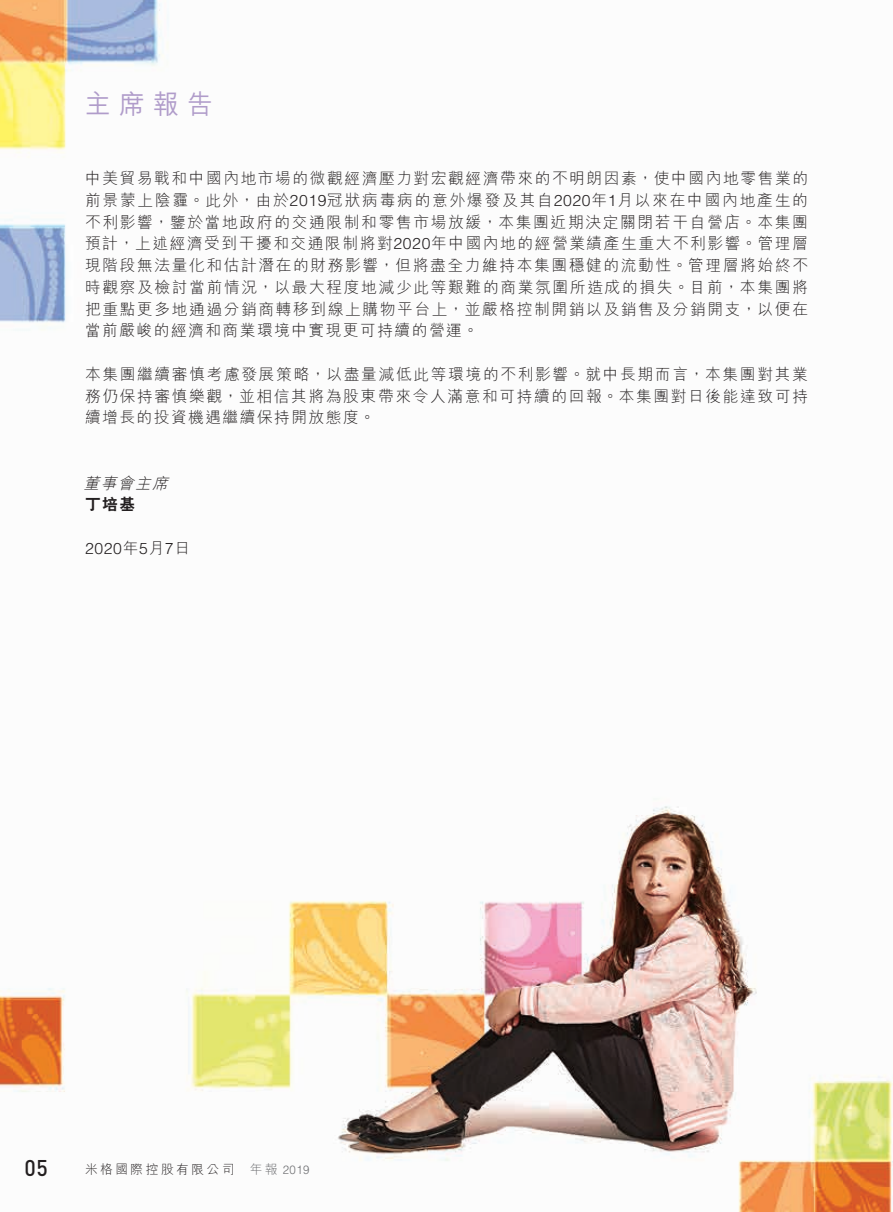
<style>
.page{position:relative;width:893px;height:1212px;background:#fff}
.page>*{position:absolute;margin:0;border:0;box-sizing:border-box;transform-origin:0 0}
.t1{font:500 27px "M Hei HK";color:#b09cca;scale:.95 1}
.t2{font:500 22.5px "DIN Pro";color:#231f20;scale:.95 1}
._00_txt{font:300 15.75px/21.8px "M Hei HK";letter-spacing:.1em;color:#231f20;text-align:justify}
._00_txt-2{font:300 15.75px "Helvetica LT Std";color:#231f20}
._00_txt-3{font:italic 300 15.75px "M Hei HK";color:#231f20}
._00_txt-4{font:800 15.75px "C Hei 2 HK";color:#231f20}
.t3{font:300 12.75px "M Hei HK";letter-spacing:.19em;color:#231f20}
.t4{font:300 12px "Helvetica LT Std";color:#6c6d70;scale:.95 1}
.s1{font-family:"Helvetica LT Std"}
.s2{font-family:"M Hei HK"}
.s3{font-family:"M Hei HK";font-size:12.75px}
</style>
<div class="page">
<img style="left:0;top:0;width:893px;height:1212px">
<h1 class="t1" style="left:85px;top:84px;width:136px">主席報告</h1>
<p class="_00_txt" style="left:85px;top:167px;width:725px">中美貿易戰和中國內地市場的微觀經濟壓力對宏觀經濟帶來的不明朗因素，使中國內地零售業的前景蒙上陰霾。此外，由於<span class="s1">2019</span>冠狀病毒病的意外爆發及其自<span class="s1">2020</span>年<span class="s1">1</span>月以來在中國內地產生的不利影響，鑒於當地政府的交通限制和零售市場放緩，本集團近期決定關閉若干自營店。本集團預計，上述經濟受到干擾和交通限制將對<span class="s1">2020</span>年中國內地的經營業績產生重大不利影響。管理層現階段無法量化和估計潛在的財務影響，但將盡全力維持本集團穩健的流動性。管理層將始終不時觀察及檢討當前情況，以最大程度地減少此等艱難的商業氛圍所造成的損失。目前，本集團將把重點更多地通過分銷商轉移到線上購物平台上，並嚴格控制開銷以及銷售及分銷開支，以便在當前嚴峻的經濟和商業環境中實現更可持續的營運。</p>
<p class="_00_txt" style="left:85px;top:363px;width:724px">本集團繼續審慎考慮發展策略，以盡量減低此等環境的不利影響。就中長期而言，本集團對其業務仍保持審慎樂觀，並相信其將為股東帶來令人滿意和可持續的回報。本集團對日後能達致可持續增長的投資機遇繼續保持開放態度。</p>
<p class="_00_txt-3" style="left:83px;top:472px;width:92px">董事會主席</p>
<p class="_00_txt-4" style="left:85px;top:494px;width:52px">丁培基</p>
<p class="_00_txt-2" style="left:85px;top:538px;width:107px">2020<span class="s2">年 月</span>5 <span class="s2">日</span>7</p>
<h2 class="t2" style="left:24px;top:1152px;width:26px">05</h2>
<p class="t3" style="left:85px;top:1161px;width:151px">米格國際控股有限公司</p>
<p class="t4" style="left:250px;top:1162px;width:65px"><span class="s3">年報</span> 2019</p>
</div>
